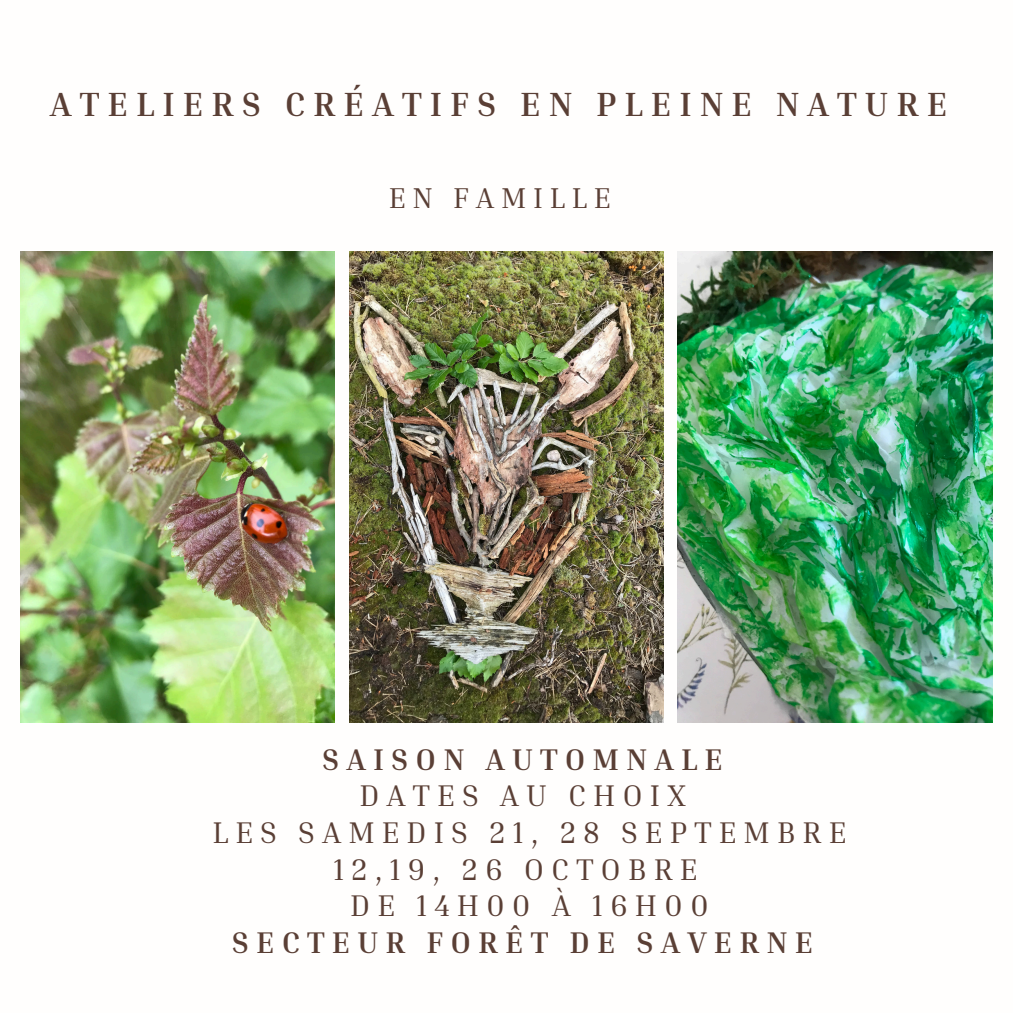
<style>
.page{position:relative;width:1013px;height:1013px;background:#fff}
.page>*{position:absolute;margin:0;border:0;box-sizing:border-box;transform-origin:0 0}
.t1{font:700 34.38px "Inria Serif";letter-spacing:.23em;color:#5a3f35}
.t2{font:30.62px "Inria Serif";letter-spacing:.23em;color:#5a3f35}
.t3{font:700 30.62px "Inria Serif";letter-spacing:.23em;color:#5a3f35}
.t4{font:29.38px "Inria Serif";letter-spacing:.23em;color:#5a3f35}
</style>
<div class="page">
<img style="left:678px;top:252px;width:314px;height:470px">
<img style="left:349px;top:252px;width:314px;height:470px">
<img style="left:21px;top:252px;width:314px;height:470px">
<p class="t1" style="left:50px;top:82px;width:899px">ATELIERS CRÉATIFS EN PLEINE NATURE</p>
<p class="t4" style="left:389px;top:179px;width:224px">EN FAMILLE</p>
<p class="t3" style="left:322px;top:739px;width:402px">SAISON AUTOMNALE</p>
<p class="t2" style="left:359px;top:776px;width:328px">DATES AU CHOIX</p>
<p class="t2" style="left:212px;top:813px;width:635px">LES SAMEDIS 21, 28 SEPTEMBRE</p>
<p class="t2" style="left:333px;top:849px;width:366px">12,19, 26 OCTOBRE</p>
<p class="t2" style="left:350px;top:886px;width:360px">DE 14H00 À 16H00</p>
<p class="t3" style="left:232px;top:922px;width:582px">SECTEUR FORÊT DE SAVERNE</p>
</div>
